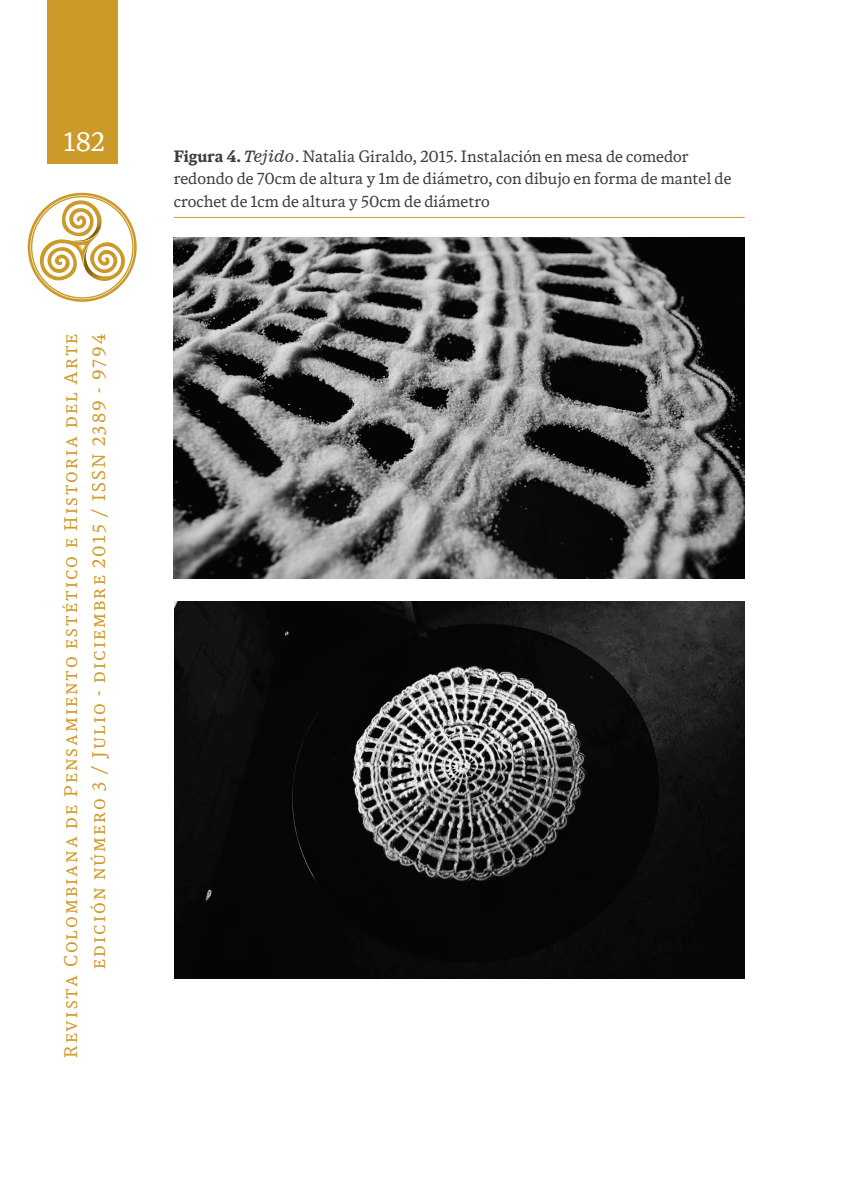
<style>
.page{position:relative;width:844px;height:1191px;background:#fff}
.page>*{position:absolute;margin:0;border:0;box-sizing:border-box;transform-origin:0 0}
.t1{font:26.25px "DB News";color:#fff}
.t2{font:17.5px/28px "DB News SC";letter-spacing:.12em;color:#ce9b2a;text-align:right}
.t3{font:15.75px/22.8px "DB News";color:#3e3e3f}
.s1{font-weight:700}
.s2{font-family:"News 701 BT Italic A"}
</style>
<div class="page">
<div style="left:47px;top:0;width:71px;height:164px;background:#cc9a29"></div>
<svg style="left:28px;top:193px;width:109px;height:109px"></svg>
<hr style="left:174px;top:217px;width:570px;height:1px;background:#ce9b2a">
<img style="left:174px;top:238px;width:570px;height:340px">
<img style="left:174px;top:601px;width:570px;height:377px">
<h1 class="t1" style="left:64px;top:125px;width:42px">182</h1>
<p class="t2" style="left:56px;top:1058px;width:726px;rotate:-90deg">Revista Colombiana de Pensamiento estético e Historia del Arte edición número 3 / Julio - diciembre 2015 / ISSN 2389 - 9794</p>
<p class="t3" style="left:174px;top:144px;width:559px"><span class="s1">Figura 4.</span> <span class="s2">Tejido</span>. Natalia Giraldo, 2015. Instalación en mesa de comedor redondo de 70cm de altura y 1m de diámetro, con dibujo en forma de mantel de crochet de 1cm de altura y 50cm de diámetro</p>
</div>
